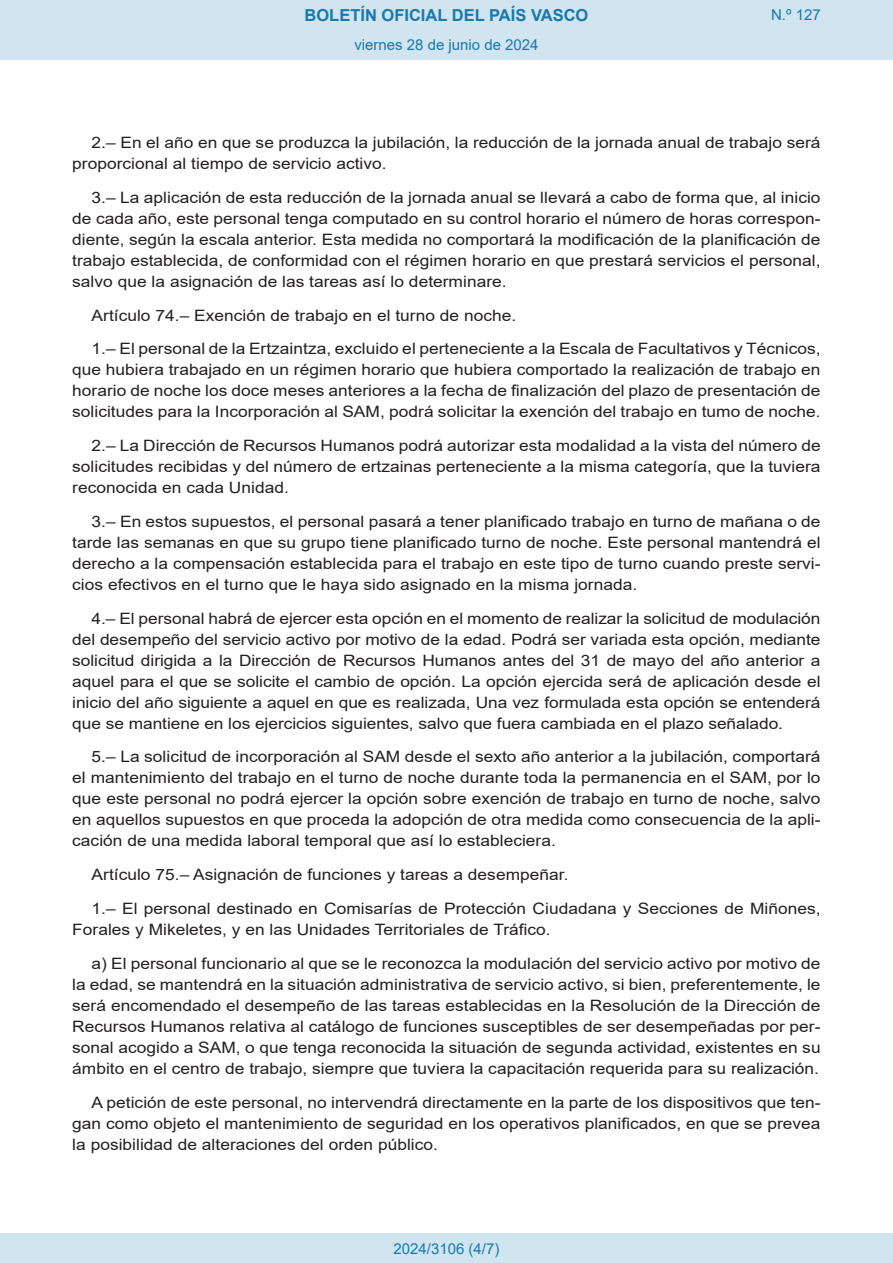
<style>
.page{position:relative;width:893px;height:1263px;background:#fff}
.page>*{position:absolute;margin:0;border:0;box-sizing:border-box;transform-origin:0 0}
.t1{font:700 16.5px "Arial";color:#1879ad}
.BOPVDetalle{font:15.6px/21px "Arial";color:#231f20;text-align:justify;scale:1.11 1}
.Paginacion_Centro{font:15px "Arial";color:#1879ad}
</style>
<div class="page">
<div style="left:0;top:0;width:893px;height:60px;background:#d0e5f0"></div>
<div style="left:0;top:1233px;width:893px;height:30px;background:#d0e5f0"></div>
<p class="t1" style="left:305px;top:3px;width:285px">BOLETÍN OFICIAL DEL PAÍS VASCO</p>
<p class="Paginacion_Centro" style="left:354px;top:35px;width:186px">viernes 28 de junio de 2024</p>
<p class="Paginacion_Centro" style="left:771px;top:5px;width:51px">N.º 127</p>
<p class="BOPVDetalle" style="left:72px;top:132px;width:676px;text-indent:19px">2.– En el año en que se produzca la jubilación, la reducción de la jornada anual de trabajo será proporcional al tiempo de servicio activo.</p>
<p class="BOPVDetalle" style="left:72px;top:187px;width:676px;text-indent:19px">3.– La aplicación de esta reducción de la jornada anual se llevará a cabo de forma que, al inicio de cada año, este personal tenga computado en su control horario el número de horas correspon&shy;diente, según la escala anterior. Esta medida no comportará la modificación de la planificación de trabajo establecida, de conformidad con el régimen horario en que prestará servicios el personal, salvo que la asignación de las tareas así lo determinare.</p>
<p class="BOPVDetalle" style="left:92px;top:305px;width:384px">Artículo 74.– Exención de trabajo en el turno de noche.</p>
<p class="BOPVDetalle" style="left:72px;top:338px;width:676px;text-indent:19px">1.– El personal de la Ertzaintza, excluido el perteneciente a la Escala de Facultativos y Técnicos, que hubiera trabajado en un régimen horario que hubiera comportado la realización de trabajo en horario de noche los doce meses anteriores a la fecha de finalización del plazo de presentación de solicitudes para la Incorporación al SAM, podrá solicitar la exención del trabajo en tumo de noche.</p>
<p class="BOPVDetalle" style="left:72px;top:435px;width:676px;text-indent:19px">2.– La Dirección de Recursos Humanos podrá autorizar esta modalidad a la vista del número de solicitudes recibidas y del número de ertzainas perteneciente a la misma categoría, que la tuviera reconocida en cada Unidad.</p>
<p class="BOPVDetalle" style="left:72px;top:511px;width:676px;text-indent:19px">3.– En estos supuestos, el personal pasará a tener planificado trabajo en turno de mañana o de tarde las semanas en que su grupo tiene planificado turno de noche. Este personal mantendrá el derecho a la compensación establecida para el trabajo en este tipo de turno cuando preste servi&shy;cios efectivos en el turno que le haya sido asignado en la misma jornada.</p>
<p class="BOPVDetalle" style="left:72px;top:608px;width:676px;text-indent:19px">4.– El personal habrá de ejercer esta opción en el momento de realizar la solicitud de modulación del desempeño del servicio activo por motivo de la edad. Podrá ser variada esta opción, mediante solicitud dirigida a la Dirección de Recursos Humanos antes del 31 de mayo del año anterior a aquel para el que se solicite el cambio de opción. La opción ejercida será de aplicación desde el inicio del año siguiente a aquel en que es realizada, Una vez formulada esta opción se entenderá que se mantiene en los ejercicios siguientes, salvo que fuera cambiada en el plazo señalado.</p>
<p class="BOPVDetalle" style="left:72px;top:746px;width:676px;text-indent:19px">5.– La solicitud de incorporación al SAM desde el sexto año anterior a la jubilación, comportará el mantenimiento del trabajo en el turno de noche durante toda la permanencia en el SAM, por lo que este personal no podrá ejercer la opción sobre exención de trabajo en turno de noche, salvo en aquellos supuestos en que proceda la adopción de otra medida como consecuencia de la apli&shy;cación de una medida laboral temporal que así lo estableciera.</p>
<p class="BOPVDetalle" style="left:92px;top:864px;width:431px">Artículo 75.– Asignación de funciones y tareas a desempeñar.</p>
<p class="BOPVDetalle" style="left:72px;top:898px;width:676px;text-indent:19px">1.– El personal destinado en Comisarías de Protección Ciudadana y Secciones de Miñones,<br>Forales y Mikeletes, y en las Unidades Territoriales de Tráfico.</p>
<p class="BOPVDetalle" style="left:72px;top:953px;width:676px;text-indent:19px">a) El personal funcionario al que se le reconozca la modulación del servicio activo por motivo de la edad, se mantendrá en la situación administrativa de servicio activo, si bien, preferentemente, le será encomendado el desempeño de las tareas establecidas en la Resolución de la Dirección de Recursos Humanos relativa al catálogo de funciones susceptibles de ser desempeñadas por per&shy;sonal acogido a SAM, o que tenga reconocida la situación de segunda actividad, existentes en su ámbito en el centro de trabajo, siempre que tuviera la capacitación requerida para su realización.</p>
<p class="BOPVDetalle" style="left:72px;top:1091px;width:676px;text-indent:19px">A petición de este personal, no intervendrá directamente en la parte de los dispositivos que ten&shy;gan como objeto el mantenimiento de seguridad en los operativos planificados, en que se prevea la posibilidad de alteraciones del orden público.</p>
<p class="Paginacion_Centro" style="left:393px;top:1238px;width:107px">2024/3106 (4/7)</p>
</div>
